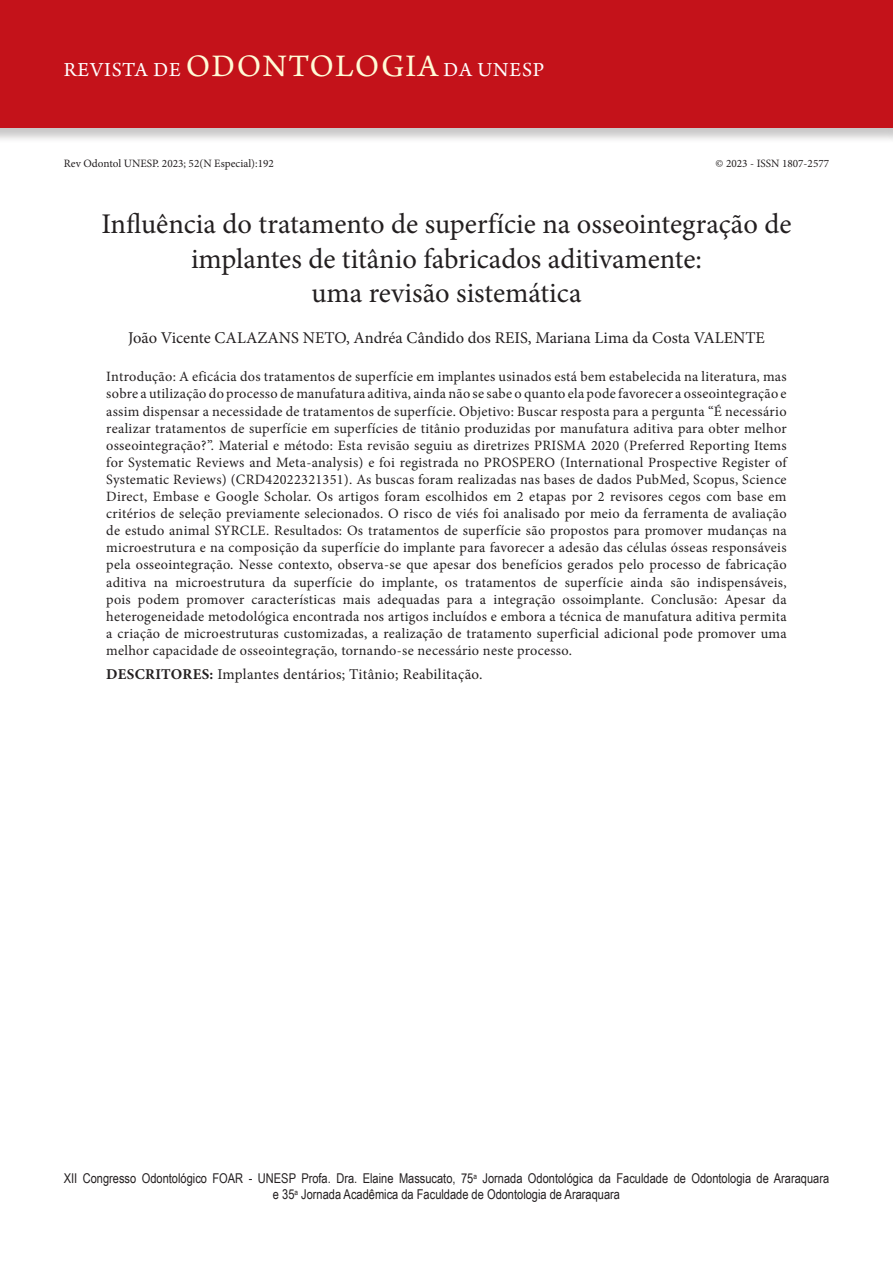
<style>
.page{position:relative;width:893px;height:1263px;background:#fff}
.page>*{position:absolute;margin:0;border:0;box-sizing:border-box;transform-origin:0 0}
.ArticleTitle{font:28.5px/34.2px "Minion Pro";color:#231f20;text-align:center}
.t1{font:21px "Arno Pro";letter-spacing:.04em;color:#fff}
.Authors{font:16.5px "Minion Pro";color:#231f20}
.Keywords{font:15px "Minion Pro";letter-spacing:.02em;color:#231f20}
.Abstract{font:14.25px/17.1px "Minion Pro";letter-spacing:.02em;color:#231f20;text-align:justify}
.t2{font:13.5px/16.2px "Arial Narrow";color:#231f20;text-align:center}
.t3{font:11.25px "Minion Pro";color:#231f20}
.s1{font-size:33px;color:#fffbd6}
.s2{font-weight:700}
</style>
<div class="page">
<div style="left:0;top:0;width:893px;height:144px;background:#231f20;opacity:.25"></div>
<div style="left:0;top:0;width:893px;height:128px;background:#c4121a"></div>
<h2 class="t1" style="left:64px;top:58px;width:482px">REVISTA DE <span class="s1">ODONTOLOGIA</span> DA UNESP</h2>
<p class="t3" style="left:64px;top:156px;width:212px">Rev Odontol UNESP. 2023; 52(N Especial):192</p>
<p class="t3" style="left:715px;top:156px;width:115px">© 2023 - ISSN 1807-2577</p>
<p class="ArticleTitle" style="left:101px;top:207px;width:692px">Influência do tratamento de superfície na osseointegração de implantes de titânio fabricados aditivamente:<br>uma revisão sistemática</p>
<p class="Authors" style="left:128px;top:326px;width:638px">João Vicente CALAZANS NETO, Andréa Cândido dos REIS, Mariana Lima da Costa VALENTE</p>
<p class="Abstract" style="left:106px;top:368px;width:682px">Introdução: A eficácia dos tratamentos de superfície em implantes usinados está bem estabelecida na literatura, mas sobre a utilização do processo de manufatura aditiva, ainda não se sabe o quanto ela pode favorecer a osseointegração e assim dispensar a necessidade de tratamentos de superfície. Objetivo: Buscar resposta para a pergunta “É necessário realizar tratamentos de superfície em superfícies de titânio produzidas por manufatura aditiva para obter melhor osseointegração?”. Material e método: Esta revisão seguiu as diretrizes PRISMA 2020 (Preferred Reporting Items for Systematic Reviews and Meta-analysis) e foi registrada no PROSPERO (International Prospective Register of Systematic Reviews) (CRD42022321351). As buscas foram realizadas nas bases de dados PubMed, Scopus, Science Direct, Embase e Google Scholar. Os artigos foram escolhidos em 2 etapas por 2 revisores cegos com base em critérios de seleção previamente selecionados. O risco de viés foi analisado por meio da ferramenta de avaliação de estudo animal SYRCLE. Resultados: Os tratamentos de superfície são propostos para promover mudanças na microestrutura e na composição da superfície do implante para favorecer a adesão das células ósseas responsáveis pela osseointegração. Nesse contexto, observa-se que apesar dos benefícios gerados pelo processo de fabricação aditiva na microestrutura da superfície do implante, os tratamentos de superfície ainda são indispensáveis, pois podem promover características mais adequadas para a integração ossoimplante. Conclusão: Apesar da heterogeneidade metodológica encontrada nos artigos incluídos e embora a técnica de manufatura aditiva permita a criação de microestruturas customizadas, a realização de tratamento superficial adicional pode promover uma melhor capacidade de osseointegração, tornando-se necessário neste processo.</p>
<p class="Keywords" style="left:106px;top:664px;width:378px"><span class="s2">DESCRITORES:</span> Implantes dentários; Titânio; Reabilitação.</p>
<p class="t2" style="left:64px;top:1169px;width:767px">XII Congresso Odontológico FOAR - UNESP Profa. Dra. Elaine Massucato, 75<sup>a</sup> Jornada Odontológica da Faculdade de Odontologia de Araraquara e 35<sup>a</sup> Jornada Acadêmica da Faculdade de Odontologia de Araraquara</p>
</div>
